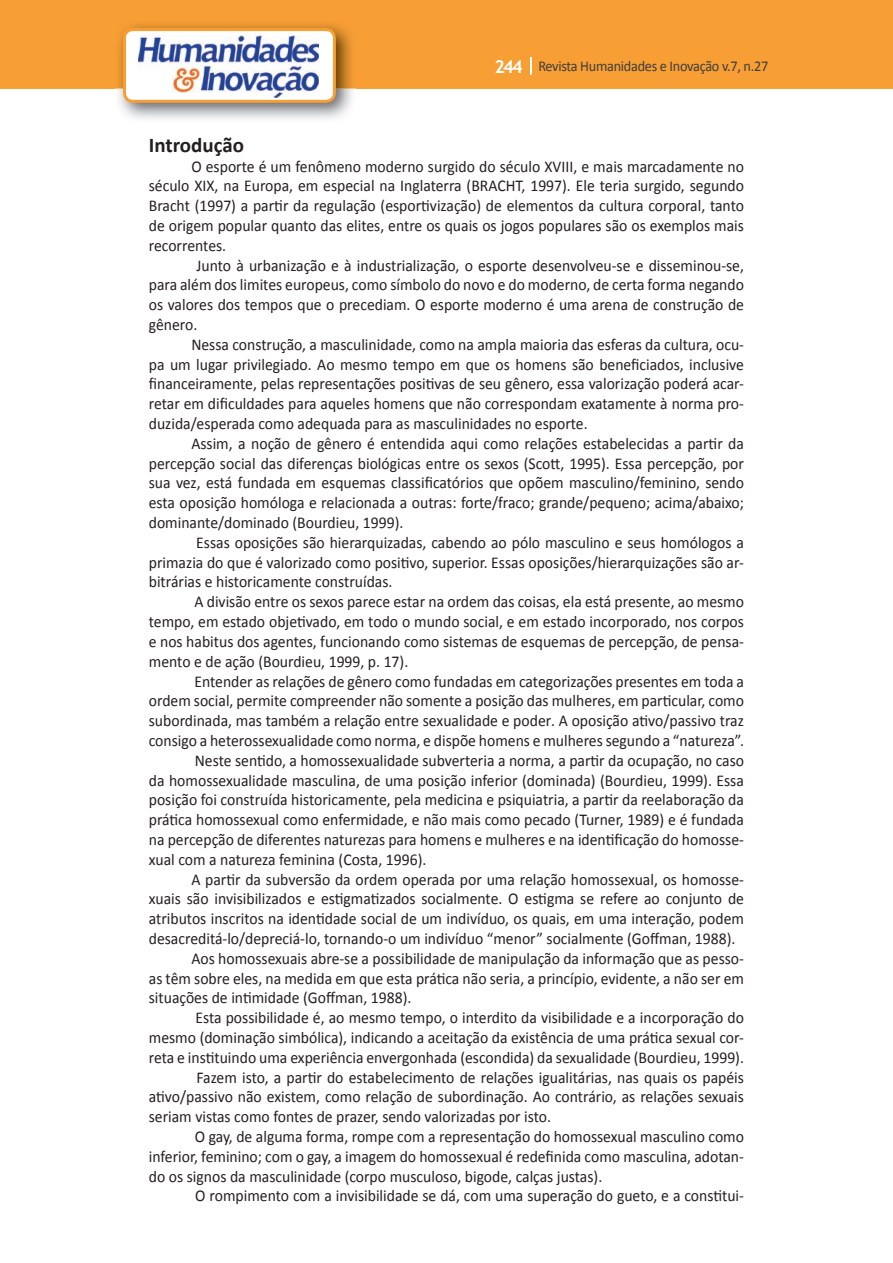
<style>
.page{position:relative;width:893px;height:1263px;background:#fff}
.page>*{position:absolute;margin:0;border:0;box-sizing:border-box;transform-origin:0 0}
.t1{font:700 21px "Calibri";color:#231f20}
.t2{font:16.5px/19.8px "Calibri";color:#231f20;text-align:justify;scale:.95 1}
.t3{font:15px "Calibri";letter-spacing:-.02em;color:#3e3e3f;scale:.95 1}
.s1{font-family:"Trebuchet MS";font-weight:700;font-size:18px;color:#fff}
</style>
<div class="page">
<div style="left:0;top:0;width:893px;height:88px;background:#f79e34"></div>
<svg style="left:530px;top:57px;width:2px;height:18px"></svg>
<img style="left:115px;top:24px;width:241px;height:95px">
<svg style="left:123px;top:28px;width:213px;height:75px"></svg>
<p class="t3" style="left:495px;top:57px;width:290px"><span class="s1">244</span> Revista Humanidades e Inovação v.7, n.27</p>
<p class="t1" style="left:149px;top:131px;width:97px">Introdução</p>
<p class="t2" style="left:149px;top:156px;width:628px;text-indent:43px">O esporte é um fenômeno moderno surgido do século XVIII, e mais marcadamente no século XIX, na Europa, em especial na Inglaterra (BRACHT, 1997). Ele teria surgido, segundo Bracht (1997) a partir da regulação (esportivização) de elementos da cultura corporal, tanto de origem popular quanto das elites, entre os quais os jogos populares são os exemplos mais recorrentes.</p>
<p class="t2" style="left:149px;top:255px;width:628px;text-indent:48px">Junto à urbanização e à industrialização, o esporte desenvolveu-se e disseminou-se, para além dos limites europeus, como símbolo do novo e do moderno, de certa forma negando os valores dos tempos que o precediam. O esporte moderno é uma arena de construção de gênero.</p>
<p class="t2" style="left:149px;top:334px;width:628px;text-indent:43px">Nessa construção, a masculinidade, como na ampla maioria das esferas da cultura, ocu&shy;pa um lugar privilegiado. Ao mesmo tempo em que os homens são beneficiados, inclusive financeiramente, pelas representações positivas de seu gênero, essa valorização poderá acar&shy;retar em dificuldades para aqueles homens que não correspondam exatamente à norma pro&shy;duzida/esperada como adequada para as masculinidades no esporte.</p>
<p class="t2" style="left:149px;top:433px;width:628px;text-indent:43px">Assim, a noção de gênero é entendida aqui como relações estabelecidas a partir da percepção social das diferenças biológicas entre os sexos (Scott, 1995). Essa percepção, por sua vez, está fundada em esquemas classificatórios que opõem masculino/feminino, sendo esta oposição homóloga e relacionada a outras: forte/fraco; grande/pequeno; acima/abaixo; dominante/dominado (Bourdieu, 1999).</p>
<p class="t2" style="left:149px;top:532px;width:628px;text-indent:47px">Essas oposições são hierarquizadas, cabendo ao pólo masculino e seus homólogos a primazia do que é valorizado como positivo, superior. Essas oposições/hierarquizações são ar&shy;bitrárias e historicamente construídas.</p>
<p class="t2" style="left:149px;top:592px;width:628px;text-indent:46px">A divisão entre os sexos parece estar na ordem das coisas, ela está presente, ao mesmo tempo, em estado objetivado, em todo o mundo social, e em estado incorporado, nos corpos e nos habitus dos agentes, funcionando como sistemas de esquemas de percepção, de pensa&shy;mento e de ação (Bourdieu, 1999, p. 17).</p>
<p class="t2" style="left:194px;top:671px;width:580px">Entender as relações de gênero como fundadas em categorizações presentes em toda a</p>
<p class="t2" style="left:149px;top:691px;width:628px">ordem social, permite compreender não somente a posição das mulheres, em particular, como</p>
<p class="t2" style="left:149px;top:711px;width:628px">subordinada, mas também a relação entre sexualidade e poder. A oposição ativo/passivo traz</p>
<p class="t2" style="left:149px;top:730px;width:628px">consigo a heterossexualidade como norma, e dispõe homens e mulheres segundo a “natureza”.</p>
<p class="t2" style="left:195px;top:750px;width:580px">Neste sentido, a homossexualidade subverteria a norma, a partir da ocupação, no caso</p>
<p class="t2" style="left:149px;top:770px;width:628px">da homossexualidade masculina, de uma posição inferior (dominada) (Bourdieu, 1999). Essa</p>
<p class="t2" style="left:149px;top:790px;width:628px">posição foi construída historicamente, pela medicina e psiquiatria, a partir da reelaboração da</p>
<p class="t2" style="left:149px;top:810px;width:628px">prática homossexual como enfermidade, e não mais como pecado (Turner, 1989) e é fundada</p>
<p class="t2" style="left:149px;top:829px;width:628px">na percepção de diferentes naturezas para homens e mulheres e na identificação do homosse-</p>
<p class="t2" style="left:149px;top:849px;width:294px">xual com a natureza feminina (Costa, 1996).</p>
<p class="t2" style="left:191px;top:869px;width:583px">A partir da subversão da ordem operada por uma relação homossexual, os homosse-</p>
<p class="t2" style="left:149px;top:889px;width:628px">xuais são invisibilizados e estigmatizados socialmente. O estigma se refere ao conjunto de</p>
<p class="t2" style="left:149px;top:909px;width:628px">atributos inscritos na identidade social de um indivíduo, os quais, em uma interação, podem</p>
<p class="t2" style="left:149px;top:928px;width:619px">desacreditá-lo/depreciá-lo, tornando-o um indivíduo “menor” socialmente (Goffman, 1988).</p>
<p class="t2" style="left:191px;top:948px;width:583px">Aos homossexuais abre-se a possibilidade de manipulação da informação que as pesso-</p>
<p class="t2" style="left:149px;top:968px;width:628px">as têm sobre eles, na medida em que esta prática não seria, a princípio, evidente, a não ser em</p>
<p class="t2" style="left:149px;top:988px;width:278px">situações de intimidade (Goffman, 1988).</p>
<p class="t2" style="left:195px;top:1008px;width:579px">Esta possibilidade é, ao mesmo tempo, o interdito da visibilidade e a incorporação do</p>
<p class="t2" style="left:149px;top:1027px;width:628px">mesmo (dominação simbólica), indicando a aceitação da existência de uma prática sexual cor-</p>
<p class="t2" style="left:149px;top:1047px;width:628px">reta e instituindo uma experiência envergonhada (escondida) da sexualidade (Bourdieu, 1999).</p>
<p class="t2" style="left:197px;top:1067px;width:578px">Fazem isto, a partir do estabelecimento de relações igualitárias, nas quais os papéis</p>
<p class="t2" style="left:149px;top:1087px;width:628px">ativo/passivo não existem, como relação de subordinação. Ao contrário, as relações sexuais</p>
<p class="t2" style="left:149px;top:1107px;width:425px">seriam vistas como fontes de prazer, sendo valorizadas por isto.</p>
<p class="t2" style="left:195px;top:1126px;width:580px">O gay, de alguma forma, rompe com a representação do homossexual masculino como</p>
<p class="t2" style="left:149px;top:1146px;width:628px">inferior, feminino; com o gay, a imagem do homossexual é redefinida como masculina, adotan-</p>
<p class="t2" style="left:149px;top:1166px;width:479px">do os signos da masculinidade (corpo musculoso, bigode, calças justas).</p>
<p class="t2" style="left:195px;top:1186px;width:579px">O rompimento com a invisibilidade se dá, com uma superação do gueto, e a constitui-</p>
</div>
